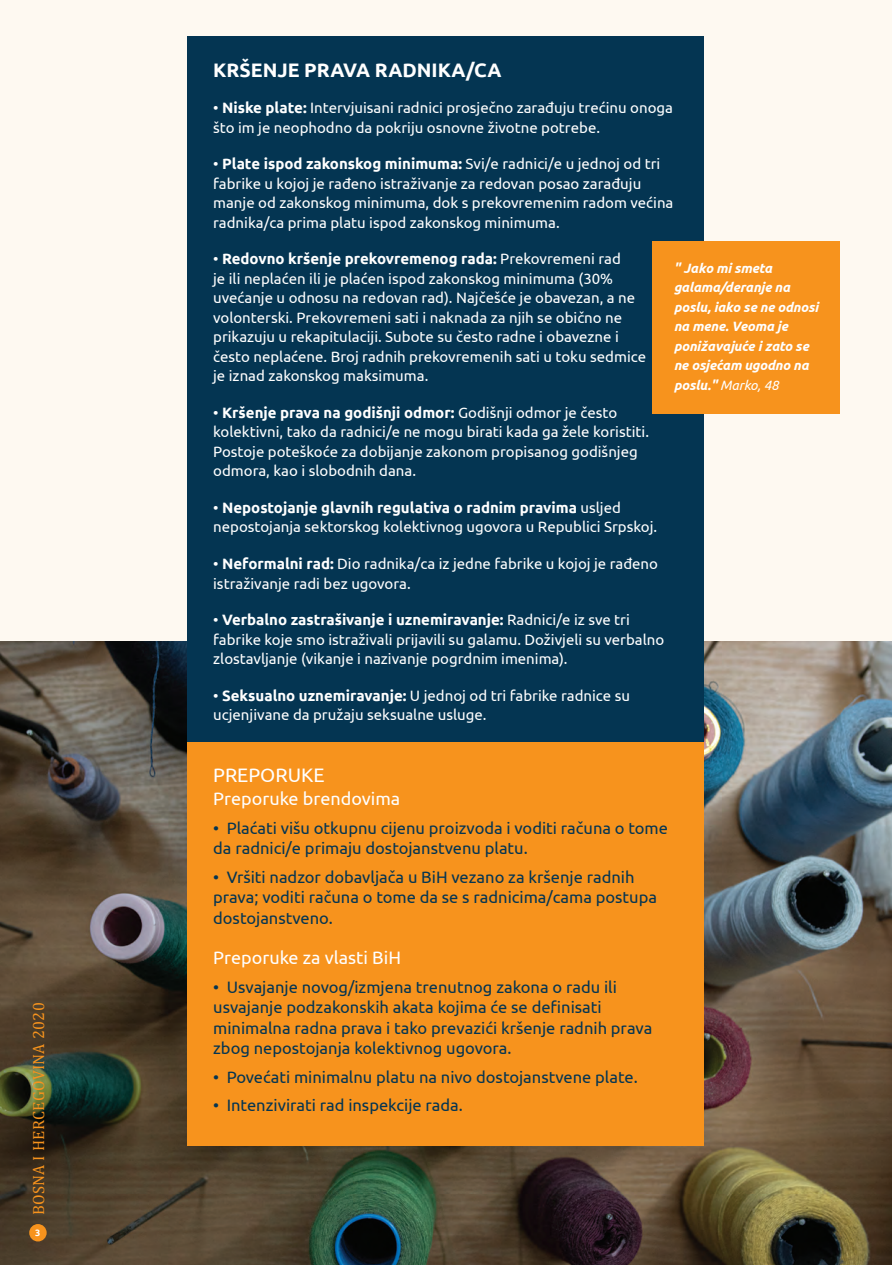
<style>
.page{position:relative;width:892px;height:1265px;background:#fff}
.page>*{position:absolute;margin:0;border:0;box-sizing:border-box;transform-origin:0 0}
.t1{font:700 19.5px "Ubuntu";color:#fff}
.t2{font:19.5px "Ubuntu";color:#fff}
.t3{font:18px "Ubuntu";color:#fff}
.t4{font:16.5px/20.2px "Ubuntu";color:#043552}
.t5{font:16.2px "Cambria";letter-spacing:.02em;color:#f7931d}
.t6{font:15px/19.5px "Ubuntu";color:#fff}
.t7{font:italic 700 13.5px/19.5px "Ubuntu";letter-spacing:-.01em;color:#fff}
.t8{font:700 9.3px "Ubuntu";color:#fff}
.s1{font-weight:700}
.s2{font-weight:400}
</style>
<div class="page">
<div style="left:0;top:0;width:892px;height:1263px;background:#fef9f1"></div>
<img style="left:0;top:641px;width:892px;height:622px">
<div style="left:29px;top:1223px;width:18px;height:18px;background:#f7931d;border-radius:50%"></div>
<div style="left:188px;top:698px;width:516px;height:446px;background:#f7931d"></div>
<div style="left:188px;top:36px;width:516px;height:705px;background:#043552"></div>
<div style="left:652px;top:241px;width:187px;height:172px;background:#f7931d"></div>
<svg style="left:0;top:1263px;width:892px;height:2px;background:#413b2e"></svg>
<p class="t5" style="left:29px;top:1215px;width:214px;rotate:-90deg">BOSNA I HERCEGOVINA 2020</p>
<p class="t8" style="left:35px;top:1226px;width:7px">3</p>
<h1 class="t1" style="left:213px;top:58px;width:290px">KRŠENJE PRAVA RADNIKA/CA</h1>
<p class="t6" style="left:213px;top:98px;width:461px">• <span class="s1">Niske plate:</span> Intervjuisani radnici prosječno zarađuju trećinu onoga što im je neophodno da pokriju osnovne životne potrebe.</p>
<p class="t6" style="left:213px;top:154px;width:462px">• <span class="s1">Plate ispod zakonskog minimuma:</span> Svi/e radnici/e u jednoj od tri fabrike u kojoj je rađeno istraživanje za redovan posao zarađuju manje od zakonskog minimuma, dok s prekovremenim radom većina radnika/ca prima platu ispod zakonskog minimuma.</p>
<p class="t6" style="left:213px;top:249px;width:434px">• <span class="s1">Redovno kršenje prekovremenog rada:</span> Prekovremeni rad<br>je ili neplaćen ili je plaćen ispod zakonskog minimuma (30% uvećanje u odnosu na redovan rad). Najčešće je obavezan, a ne volonterski. Prekovremeni sati i naknada za njih se obično ne prikazuju u rekapitulaciji. Subote su često radne i obavezne i često neplaćene. Broj radnih prekovremenih sati u toku sedmice je iznad zakonskog maksimuma.</p>
<p class="t6" style="left:213px;top:402px;width:437px">• <span class="s1">Kršenje prava na godišnji odmor:</span> Godišnji odmor je često kolektivni, tako da radnici/e ne mogu birati kada ga žele koristiti.<br>Postoje poteškoće za dobijanje zakonom propisanog godišnjeg odmora, kao i slobodnih dana.</p>
<p class="t6" style="left:213px;top:497px;width:445px">• <span class="s1">Nepostojanje glavnih regulativa o radnim pravima</span> usljed nepostojanja sektorskog kolektivnog ugovora u Republici Srpskoj.</p>
<p class="t6" style="left:213px;top:553px;width:446px">• <span class="s1">Neformalni rad:</span> Dio radnika/ca iz jedne fabrike u kojoj je rađeno istraživanje radi bez ugovora.</p>
<p class="t6" style="left:213px;top:609px;width:452px">• <span class="s1">Verbalno zastrašivanje i uznemiravanje:</span> Radnici/e iz sve tri fabrike koje smo istraživali prijavili su galamu. Doživjeli su verbalno zlostavljanje (vikanje i nazivanje pogrdnim imenima).</p>
<p class="t6" style="left:213px;top:685px;width:418px">• <span class="s1">Seksualno uznemiravanje:</span> U jednoj od tri fabrike radnice su ucjenjivane da pružaju seksualne usluge.</p>
<p class="t7" style="left:673px;top:258px;width:146px">" Jako mi smeta galama/deranje na poslu, iako se ne odnosi na mene. Veoma je ponižavajuće i zato se ne osjećam ugodno na poslu." <span class="s2">Marko, 48</span></p>
<h1 class="t2" style="left:213px;top:763px;width:113px">PREPORUKE</h1>
<p class="t3" style="left:213px;top:787px;width:189px">Preporuke brendovima</p>
<p class="t4" style="left:213px;top:817px;width:456px">• Plaćati višu otkupnu cijenu proizvoda i voditi računa o tome da radnici/e primaju dostojanstvenu platu.</p>
<p class="t4" style="left:213px;top:866px;width:445px">• Vršiti nadzor dobavljača u BiH vezano za kršenje radnih prava; voditi računa o tome da se s radnicima/cama postupa dostojanstveno.</p>
<p class="t3" style="left:213px;top:946px;width:189px">Preporuke za vlasti BiH</p>
<p class="t4" style="left:213px;top:976px;width:440px">• Usvajanje novog/izmjena trenutnog zakona o radu ili usvajanje podzakonskih akata kojima će se definisati minimalna radna prava i tako prevazići kršenje radnih prava zbog nepostojanja kolektivnog ugovora.</p>
<p class="t4" style="left:213px;top:1065px;width:426px">• Povećati minimalnu platu na nivo dostojanstvene plate.</p>
<p class="t4" style="left:213px;top:1094px;width:251px">• Intenzivirati rad inspekcije rada.</p>
</div>
